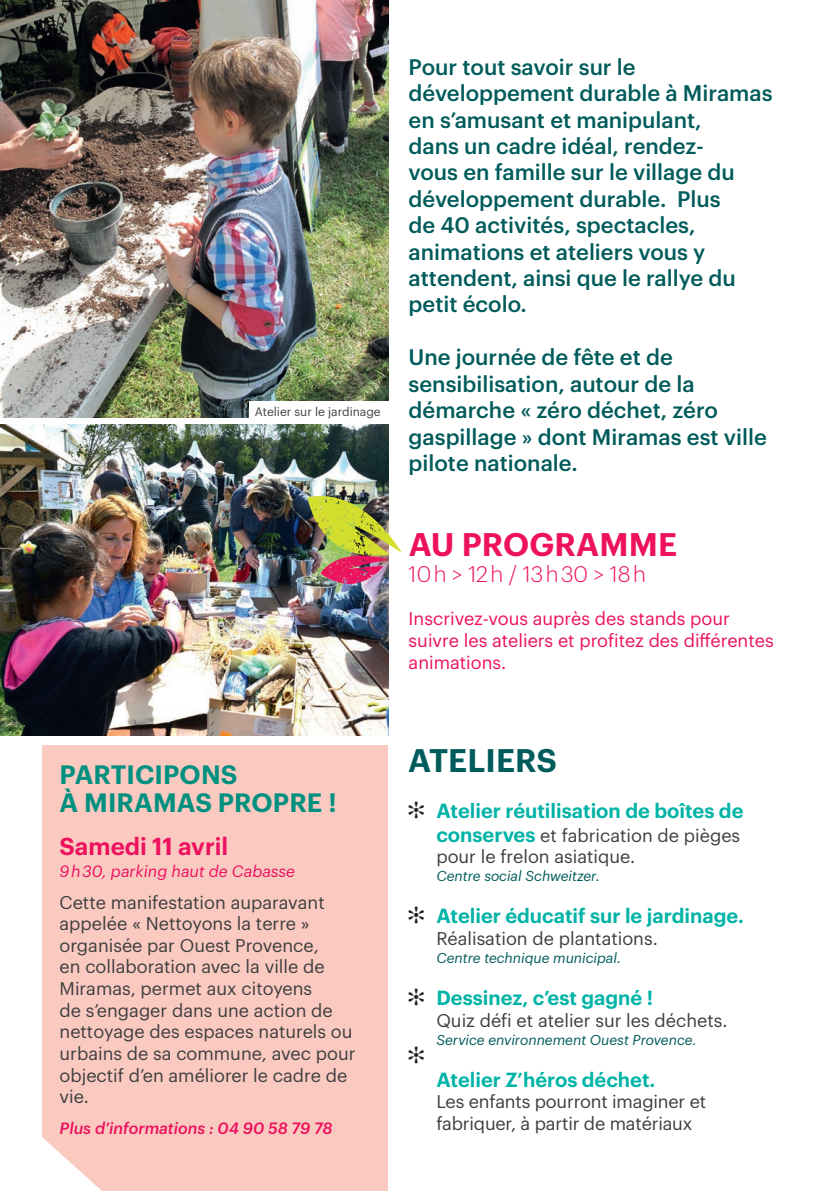
<style>
.page{position:relative;width:840px;height:1191px;background:#fff}
.page>*{position:absolute;margin:0;border:0;box-sizing:border-box;transform-origin:0 0}
.t1{font:600 32px "Graphik";letter-spacing:.005em;color:#ed115e}
.t2{font:600 32px "Graphik";letter-spacing:.005em;color:#005b5b}
.t3{font:600 26px/28px "Graphik";letter-spacing:.005em;color:#009080}
.t4{font:600 24px "Graphik";color:#ed115e}
.t5{font:500 22px/26.4px "Graphik";color:#005b5b}
.t6{font:300 22px "Graphik";letter-spacing:-.005em;color:#ed115e}
.t7{font:600 20px "Graphik";color:#00b3a7}
.t8{font:18px/21.6px "Graphik";color:#3e3e3f}
.t9{font:18px/21.6px "Graphik";color:#ed115e}
.t10{font:italic 500 16px "Graphik";color:#ed115e}
.t11{font:italic 16px "Graphik";color:#ed115e}
.t12{font:italic 14px "Graphik";color:#005b5b}
.t13{font:12px "Graphik";color:#3e3e3f}
.s1{color:#231f20}
.s2{font-weight:600;font-size:20px;color:#00b3a7}
</style>
<div class="page">
<img style="left:0;top:0;width:388px;height:418px">
<div style="left:249px;top:401px;width:141px;height:19px;background:#fff"></div>
<img style="left:0;top:425px;width:388px;height:311px">
<img style="left:307px;top:496px;width:94px;height:88px">
<div style="left:43px;top:746px;width:345px;height:445px;background:#facac1"></div>
<svg style="left:42px;top:1129px;width:60px;height:62px"></svg>
<p class="t13" style="left:255px;top:402px;width:127px">Atelier sur le jardinage</p>
<p class="t5" style="left:408px;top:52px;width:365px">Pour tout savoir sur le développement durable à Miramas en s’amusant et manipulant,<br>dans un cadre idéal, rendez-<br>vous en famille sur le village du développement durable. Plus<br>de 40 activités, spectacles, animations et ateliers vous y attendent, ainsi que le rallye du petit écolo.</p>
<p class="t5" style="left:408px;top:342px;width:359px">Une journée de fête et de sensibilisation, autour de la démarche « zéro déchet, zéro gaspillage » dont Miramas est ville pilote nationale.</p>
<h1 class="t1" style="left:408px;top:519px;width:270px">Au programme</h1>
<p class="t6" style="left:408px;top:558px;width:238px">10 h &gt; 12 h / 13 h 30 &gt; 18 h</p>
<p class="t9" style="left:408px;top:606px;width:366px">Inscrivez-vous auprès des stands pour suivre les ateliers et profitez des différentes animations.</p>
<h2 class="t3" style="left:60px;top:758px;width:278px">participons<br>à Miramas propre !</h2>
<h3 class="t4" style="left:60px;top:828px;width:170px">Samedi 11 avril</h3>
<p class="t11" style="left:60px;top:859px;width:237px">9 h 30, parking haut de Cabasse</p>
<p class="t8" style="left:60px;top:889px;width:297px">Cette manifestation auparavant appelée « Nettoyons la terre » organisée par Ouest Provence,<br>en collaboration avec la ville de<br>Miramas, permet aux citoyens<br>de s’engager dans une action de nettoyage des espaces naturels ou urbains de sa commune, avec pour objectif d’en améliorer le cadre de vie.</p>
<p class="t10" style="left:60px;top:1116px;width:274px">Plus d’informations : 04 90 58 79 78</p>
<h1 class="t2" style="left:408px;top:736px;width:150px">Ateliers</h1>
<p class="t7" style="left:408px;top:795px;width:337px"><span class="s1">✻</span> Atelier réutilisation de boîtes de</p>
<p class="t8" style="left:436px;top:823px;width:305px"><span class="s2">conserves</span> et fabrication de pièges pour le frelon asiatique.</p>
<p class="t12" style="left:436px;top:865px;width:165px">Centre social Schweitzer.</p>
<p class="t7" style="left:408px;top:900px;width:337px"><span class="s1">✻</span> Atelier éducatif sur le jardinage.</p>
<p class="t8" style="left:436px;top:926px;width:223px">Réalisation de plantations.</p>
<p class="t12" style="left:436px;top:947px;width:186px">Centre technique municipal.</p>
<p class="t7" style="left:408px;top:982px;width:246px"><span class="s1">✻</span> Dessinez, c’est gagné !</p>
<p class="t8" style="left:436px;top:1007px;width:292px">Quiz défi et atelier sur les déchets.</p>
<p class="t12" style="left:436px;top:1029px;width:261px">Service environnement Ouest Provence.</p>
<p class="t7" style="left:436px;top:1064px;width:220px">Atelier Z’héros déchet.</p>
<p class="t8" style="left:436px;top:1089px;width:271px">Les enfants pourront imaginer et fabriquer, à partir de matériaux</p>
</div>
